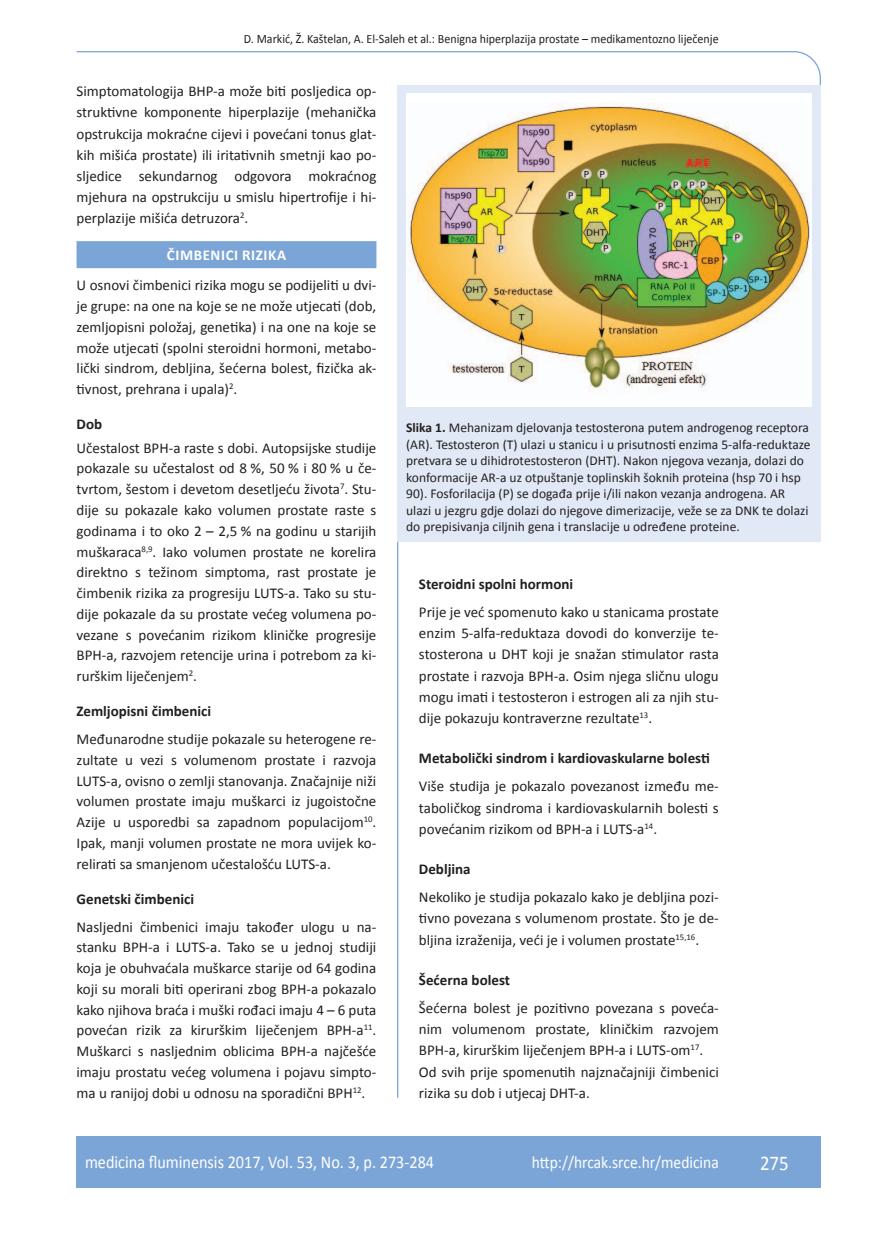
<style>
.page{position:relative;width:872px;height:1234px;background:#fff}
.page>*{position:absolute;margin:0;border:0;box-sizing:border-box;transform-origin:0 0}
.t1{font:21px "Calibri";color:#fff;scale:.9 1}
.t2{font:18px "Calibri";color:#fff;scale:.9 1}
.t3{font:17.25px "Calibri";color:#fff;scale:.9 1}
.t4{font:15px/20.7px "Calibri";color:#231f20;text-align:justify}
.t5{font:700 15px "Calibri";color:#231f20}
.t6{font:700 15px "Calibri";letter-spacing:.04em;color:#fff}
.t7{font:13.5px/16.5px "Calibri";color:#231f20}
.t8{font:12.75px "Calibri";color:#231f20;scale:.94 1}
.s1{font-weight:700}
</style>
<div class="page">
<svg style="left:76px;top:51px;width:745px;height:275px"></svg>
<hr style="left:397px;top:541px;width:1px;height:556px;background:#7ca5d7">
<div style="left:77px;top:1135px;width:744px;height:51px;background:#7ca5d7"></div>
<div style="left:77px;top:241px;width:299px;height:27px;background:#7ca5d7"></div>
<div style="left:398px;top:85px;width:423px;height:456px;background:#e1e9f6"></div>
<div style="left:406px;top:94px;width:405px;height:313px;background:#fff"></div>
<img style="left:409px;top:104px;width:401px;height:288px">
<p class="t8" style="left:244px;top:30px;width:506px">D. Markić, Ž. Kaštelan, A. El-Saleh et al.: Benigna hiperplazija prostate – medikamentozno liječenje</p>
<p class="t4" style="left:77px;top:80px;width:301px">Simptomatologija BHP-a može biti posljedica op&shy;struktivne komponente hiperplazije (mehanička opstrukcija mokraćne cijevi i povećani tonus glat&shy;kih mišića prostate) ili iritativnih smetnji kao po&shy;sljedice sekundarnog odgovora mokraćnog mjehura na opstrukciju u smislu hipertrofije i hi&shy;perplazije mišića detruzora<sup>2</sup>.</p>
<p class="t6" style="left:167px;top:245px;width:121px">ČIMBENICI RIZIKA</p>
<p class="t4" style="left:77px;top:274px;width:301px">U osnovi čimbenici rizika mogu se podijeliti u dvi&shy;je grupe: na one na koje se ne može utjecati (dob, zemljopisni položaj, genetika) i na one na koje se može utjecati (spolni steroidni hormoni, metabo&shy;lički sindrom, debljina, šećerna bolest, fizička ak&shy;tivnost, prehrana i upala)<sup>2</sup>.</p>
<p class="t5" style="left:77px;top:415px;width:27px">Dob</p>
<p class="t4" style="left:77px;top:436px;width:301px">Učestalost BPH-a raste s dobi. Autopsijske studije pokazale su učestalost od 8 %, 50 % i 80 % u če&shy;tvrtom, šestom i devetom desetljeću života<sup>7</sup>. Stu&shy;dije su pokazale kako volumen prostate raste s godinama i to oko 2 – 2,5 % na godinu u starijih muškaraca<sup>8,9</sup>. Iako volumen prostate ne korelira direktno s težinom simptoma, rast prostate je čimbenik rizika za progresiju LUTS-a. Tako su stu&shy;dije pokazale da su prostate većeg volumena po&shy;vezane s povećanim rizikom kliničke progresije BPH-a, razvojem retencije urina i potrebom za ki&shy;rurškim liječenjem<sup>2</sup>.</p>
<p class="t5" style="left:77px;top:701px;width:136px">Zemljopisni čimbenici</p>
<p class="t4" style="left:77px;top:728px;width:301px">Međunarodne studije pokazale su heterogene re&shy;zultate u vezi s volumenom prostate i razvoja LUTS-a, ovisno o zemlji stanovanja. Značajnije niži volumen prostate imaju muškarci iz jugoistočne Azije u usporedbi sa zapadnom populacijom<sup>10</sup>.<br>Ipak, manji volumen prostate ne mora uvijek ko&shy;relirati sa smanjenom učestalošću LUTS-a.</p>
<p class="t5" style="left:77px;top:889px;width:119px">Genetski čimbenici</p>
<p class="t4" style="left:77px;top:915px;width:301px">Nasljedni čimbenici imaju također ulogu u na&shy;stanku BPH-a i LUTS-a. Tako se u jednoj studiji koja je obuhvaćala muškarce starije od 64 godina koji su morali biti operirani zbog BPH-a pokazalo kako njihova braća i muški rođaci imaju 4 – 6 puta povećan rizik za kirurškim liječenjem BPH-a<sup>11</sup>.<br>Muškarci s nasljednim oblicima BPH-a najčešće imaju prostatu većeg volumena i pojavu simpto&shy;ma u ranijoj dobi u odnosu na sporadični BPH<sup>12</sup>.</p>
<p class="t7" style="left:406px;top:418px;width:406px"><span class="s1">Slika 1.</span> Mehanizam djelovanja testosterona putem androgenog receptora (AR). Testosteron (T) ulazi u stanicu i u prisutnosti enzima 5-alfa-reduktaze pretvara se u dihidrotestosteron (DHT). Nakon njegova vezanja, dolazi do konformacije AR-a uz otpuštanje toplinskih šoknih proteina (hsp 70 i hsp 90). Fosforilacija (P) se događa prije i/ili nakon vezanja androgena. AR ulazi u jezgru gdje dolazi do njegove dimerizacije, veže se za DNK te dolazi do prepisivanja ciljnih gena i translacije u određene proteine.</p>
<p class="t5" style="left:419px;top:574px;width:156px">Steroidni spolni hormoni</p>
<p class="t4" style="left:419px;top:600px;width:301px;line-height:21.1px">Prije je već spomenuto kako u stanicama prostate enzim 5-alfa-reduktaza dovodi do konverzije te&shy;stosterona u DHT koji je snažan stimulator rasta prostate i razvoja BPH-a. Osim njega sličnu ulogu mogu imati i testosteron i estrogen ali za njih stu&shy;dije pokazuju kontraverzne rezultate<sup>13</sup>.</p>
<p class="t5" style="left:419px;top:748px;width:292px">Metabolički sindrom i kardiovaskularne bolesti</p>
<p class="t4" style="left:419px;top:775px;width:301px;line-height:21.1px">Više studija je pokazalo povezanost između me&shy;taboličkog sindroma i kardiovaskularnih bolesti s povećanim rizikom od BPH-a i LUTS-a<sup>14</sup>.</p>
<p class="t5" style="left:419px;top:859px;width:53px">Debljina</p>
<p class="t4" style="left:419px;top:885px;width:301px;line-height:21.1px">Nekoliko je studija pokazalo kako je debljina pozi&shy;tivno povezana s volumenom prostate. Što je de&shy;bljina izraženija, veći je i volumen prostate<sup>15,16</sup>.</p>
<p class="t5" style="left:419px;top:970px;width:93px">Šećerna bolest</p>
<p class="t4" style="left:419px;top:996px;width:301px;line-height:21.1px;text-align:left">Šećerna bolest je pozitivno povezana s poveća&shy;nim volumenom prostate, kliničkim razvojem BPH-a, kirurškim liječenjem BPH-a i LUTS-om<sup>17</sup>.<br>Od svih prije spomenutih najznačajniji čimbenici rizika su dob i utjecaj DHT-a.</p>
<p class="t2" style="left:85px;top:1150px;width:389px">medicina fluminensis 2017, Vol. 53, No. 3, p. 273-284</p>
<p class="t3" style="left:532px;top:1151px;width:209px">http://hrcak.srce.hr/medicina</p>
<h1 class="t1" style="left:760px;top:1149px;width:33px">275</h1>
</div>
